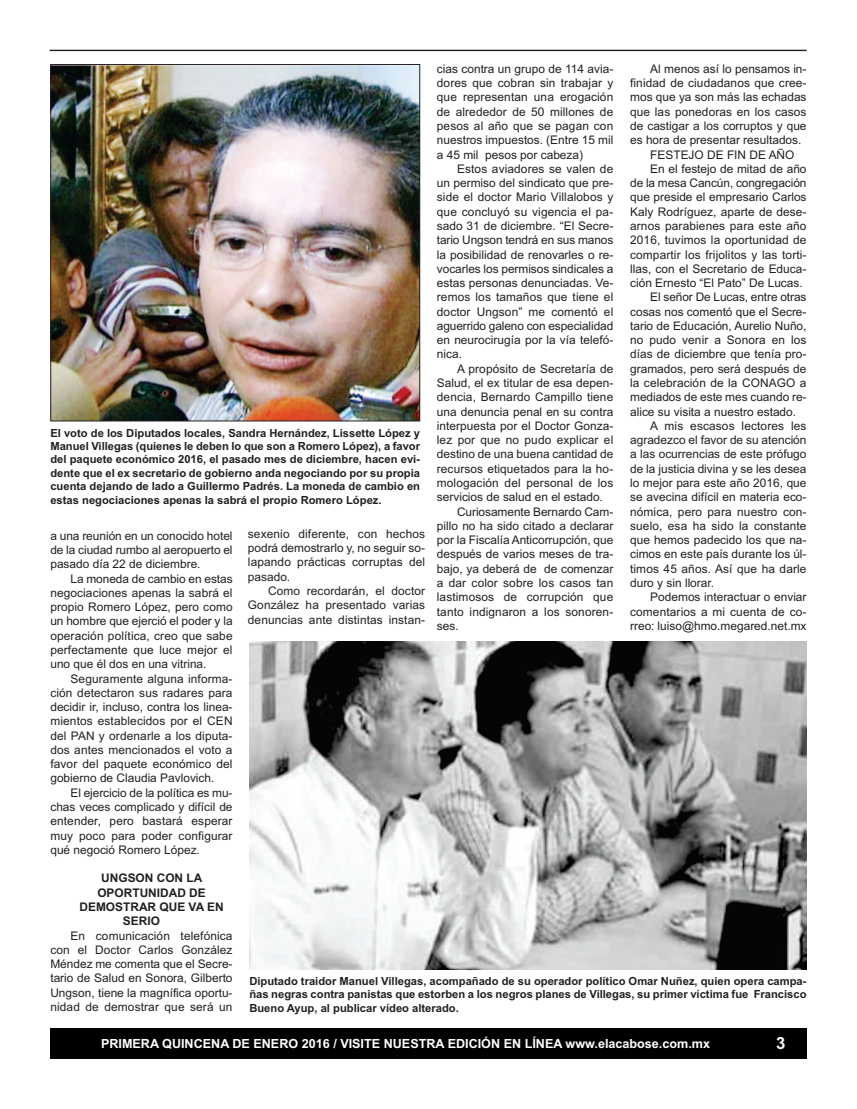
<style>
.page{position:relative;width:857px;height:1109px;background:#fff}
.page>*{position:absolute;margin:0;border:0;box-sizing:border-box;transform-origin:0 0}
.t1{font:700 16.8px "Arial";color:#fff}
.t2{font:700 12.6px "Arial";color:#fff}
.t3{font:11.9px/14.3px "Arial";color:#231f20;text-align:justify}
.t4{font:700 11.9px "Arial";color:#231f20}
.t5{font:700 11.2px/13.4px "Arial";color:#231f20;text-align:justify}
</style>
<div class="page">
<div style="left:50px;top:1028px;width:756px;height:30px;background:#000"></div>
<hr style="left:50px;top:50px;width:756px;height:1px;background:#231f20">
<img style="left:52px;top:66px;width:366px;height:353px">
<div style="left:50px;top:64px;width:370px;height:357px;border:1px solid #231f20"></div>
<img style="left:249px;top:642px;width:557px;height:327px">
<p class="t3" style="left:650px;top:62px;width:158px">Al menos así lo pensamos in-</p>
<p class="t3" style="left:630px;top:76px;width:178px">finidad de ciudadanos que cree-</p>
<p class="t3" style="left:630px;top:90px;width:178px">mos que ya son más las echadas</p>
<p class="t3" style="left:630px;top:104px;width:178px">que las ponedoras en los casos</p>
<p class="t3" style="left:630px;top:119px;width:178px">de castigar a los corruptos y que</p>
<p class="t3" style="left:630px;top:133px;width:173px">es hora de presentar resultados.</p>
<p class="t3" style="left:650px;top:147px;width:146px">FESTEJO DE FIN DE AÑO</p>
<p class="t3" style="left:650px;top:162px;width:158px">En el festejo de mitad de año</p>
<p class="t3" style="left:630px;top:176px;width:178px">de la mesa Cancún, congregación</p>
<p class="t3" style="left:630px;top:190px;width:178px">que preside el empresario Carlos</p>
<p class="t3" style="left:630px;top:204px;width:178px">Kaly Rodríguez, aparte de dese-</p>
<p class="t3" style="left:630px;top:219px;width:178px">arnos parabienes para este año</p>
<p class="t3" style="left:630px;top:233px;width:178px">2016, tuvimos la oportunidad de</p>
<p class="t3" style="left:630px;top:247px;width:178px">compartir los frijolitos y las torti-</p>
<p class="t3" style="left:630px;top:262px;width:178px">llas, con el Secretario de Educa-</p>
<p class="t3" style="left:630px;top:276px;width:174px">ción Ernesto “El Pato” De Lucas.</p>
<p class="t3" style="left:650px;top:290px;width:158px">El señor De Lucas, entre otras</p>
<p class="t3" style="left:630px;top:304px;width:178px">cosas nos comentó que el Secre-</p>
<p class="t3" style="left:630px;top:319px;width:178px">tario de Educación, Aurelio Nuño,</p>
<p class="t3" style="left:630px;top:333px;width:178px">no pudo venir a Sonora en los</p>
<p class="t3" style="left:630px;top:347px;width:178px">días de diciembre que tenía pro-</p>
<p class="t3" style="left:630px;top:361px;width:178px">gramados, pero será después de</p>
<p class="t3" style="left:630px;top:376px;width:178px">la celebración de la CONAGO a</p>
<p class="t3" style="left:630px;top:390px;width:178px">mediados de este mes cuando re-</p>
<p class="t3" style="left:630px;top:404px;width:168px">alice su visita a nuestro estado.</p>
<p class="t3" style="left:650px;top:419px;width:158px">A mis escasos lectores les</p>
<p class="t3" style="left:630px;top:433px;width:178px">agradezco el favor de su atención</p>
<p class="t3" style="left:630px;top:447px;width:178px">a las ocurrencias de este prófugo</p>
<p class="t3" style="left:630px;top:461px;width:178px">de la justicia divina y se les desea</p>
<p class="t3" style="left:630px;top:476px;width:178px">lo mejor para este año 2016, que</p>
<p class="t3" style="left:630px;top:490px;width:178px">se avecina difícil en materia eco-</p>
<p class="t3" style="left:630px;top:504px;width:178px">nómica, pero para nuestro con-</p>
<p class="t3" style="left:630px;top:519px;width:178px">suelo, esa ha sido la constante</p>
<p class="t3" style="left:630px;top:533px;width:178px">que hemos padecido los que na-</p>
<p class="t3" style="left:630px;top:547px;width:178px">cimos en este país durante los úl-</p>
<p class="t3" style="left:630px;top:561px;width:178px">timos 45 años. Así que ha darle</p>
<p class="t3" style="left:630px;top:576px;width:85px">duro y sin llorar.</p>
<p class="t3" style="left:650px;top:590px;width:158px">Podemos interactuar o enviar</p>
<p class="t3" style="left:630px;top:604px;width:178px">comentarios a mi cuenta de co-</p>
<p class="t3" style="left:630px;top:619px;width:178px">rreo: luiso@hmo.megared.net.mx</p>
<p class="t3" style="left:437px;top:62px;width:178px">cias contra un grupo de 114 avia&shy;dores que cobran sin trabajar y que representan una erogación de alrededor de 50 millones de pesos al año que se pagan con nuestros impuestos. (Entre 15 mil a 45 mil pesos por cabeza)</p>
<p class="t3" style="left:437px;top:162px;width:178px;text-indent:20px">Estos aviadores se valen de un permiso del sindicato que pre&shy;side el doctor Mario Villalobos y que concluyó su vigencia el pa&shy;sado 31 de diciembre. “El Secre&shy;tario Ungson tendrá en sus manos la posibilidad de renovarles o re&shy;vocarles los permisos sindicales a estas personas denunciadas. Ve&shy;remos los tamaños que tiene el doctor Ungson” me comentó el aguerrido galeno con especialidad en neurocirugía por la vía telefó&shy;nica.</p>
<p class="t3" style="left:457px;top:361px;width:158px">A propósito de Secretaría de</p>
<p class="t3" style="left:437px;top:376px;width:178px">Salud, el ex titular de esa depen-</p>
<p class="t3" style="left:437px;top:390px;width:178px">dencia, Bernardo Campillo tiene</p>
<p class="t3" style="left:437px;top:404px;width:178px">una denuncia penal en su contra</p>
<p class="t3" style="left:437px;top:419px;width:178px">interpuesta por el Doctor Gonza-</p>
<p class="t3" style="left:437px;top:433px;width:178px">lez por que no pudo explicar el</p>
<p class="t3" style="left:437px;top:447px;width:178px">destino de una buena cantidad de</p>
<p class="t3" style="left:437px;top:461px;width:178px">recursos etiquetados para la ho-</p>
<p class="t3" style="left:437px;top:476px;width:178px">mologación del personal de los</p>
<p class="t3" style="left:437px;top:490px;width:168px">servicios de salud en el estado.</p>
<p class="t3" style="left:457px;top:504px;width:158px">Curiosamente Bernardo Cam-</p>
<p class="t3" style="left:437px;top:519px;width:178px">pillo no ha sido citado a declarar</p>
<p class="t3" style="left:437px;top:533px;width:178px">por la Fiscalía Anticorrupción, que</p>
<p class="t3" style="left:437px;top:547px;width:178px">después de varios meses de tra-</p>
<p class="t3" style="left:437px;top:561px;width:178px">bajo, ya deberá de de comenzar</p>
<p class="t3" style="left:437px;top:576px;width:178px">a dar color sobre los casos tan</p>
<p class="t3" style="left:437px;top:590px;width:178px">lastimosos de corrupción que</p>
<p class="t3" style="left:437px;top:604px;width:178px">tanto indignaron a los sonoren-</p>
<p class="t3" style="left:437px;top:619px;width:23px">ses.</p>
<p class="t5" style="left:50px;top:426px;width:371px">El voto de los Diputados locales, Sandra Hernández, Lissette López y Manuel Villegas (quienes le deben lo que son a Romero López), a favor del paquete económico 2016, el pasado mes de diciembre, hacen evi&shy;dente que el ex secretario de gobierno anda negociando por su propia cuenta dejando de lado a Guillermo Padrés. La moneda de cambio en estas negociaciones apenas la sabrá el propio Romero López.</p>
<p class="t3" style="left:248px;top:527px;width:179px">sexenio diferente, con hechos podrá demostrarlo y, no seguir so&shy;lapando prácticas corruptas del pasado.</p>
<p class="t3" style="left:248px;top:584px;width:179px;text-indent:20px">Como recordarán, el doctor González ha presentado varias denuncias ante distintas instan-</p>
<p class="t3" style="left:50px;top:528px;width:184px">a una reunión en un conocido hotel de la ciudad rumbo al aeropuerto el pasado día 22 de diciembre.</p>
<p class="t3" style="left:50px;top:571px;width:184px;text-indent:20px">La moneda de cambio en estas negociaciones apenas la sabrá el propio Romero López, pero como un hombre que ejerció el poder y la operación política, creo que sabe perfectamente que luce mejor el uno que él dos en una vitrina.</p>
<p class="t3" style="left:50px;top:671px;width:184px;text-indent:20px">Seguramente alguna informa&shy;ción detectaron sus radares para decidir ir, incluso, contra los linea&shy;mientos establecidos por el CEN del PAN y ordenarle a los diputa&shy;dos antes mencionados el voto a favor del paquete económico del gobierno de Claudia Pavlovich.</p>
<p class="t3" style="left:50px;top:785px;width:184px;text-indent:20px">El ejercicio de la política es mu&shy;chas veces complicado y difícil de entender, pero bastará esperar muy poco para poder configurar qué negoció Romero López.</p>
<p class="t4" style="left:101px;top:871px;width:103px">UNGSON CON LA</p>
<p class="t4" style="left:97px;top:886px;width:110px">OPORTUNIDAD DE</p>
<p class="t4" style="left:79px;top:900px;width:146px">DEMOSTRAR QUE VA EN</p>
<p class="t4" style="left:123px;top:914px;width:39px">SERIO</p>
<p class="t3" style="left:50px;top:928px;width:184px;text-indent:20px">En comunicación telefónica con el Doctor Carlos González Méndez me comenta que el Secre&shy;tario de Salud en Sonora, Gilberto Ungson, tiene la magnífica oportu&shy;nidad de demostrar que será un</p>
<p class="t5" style="left:249px;top:974px;width:559px">Diputado traidor Manuel Villegas, acompañado de su operador político Omar Nuñez, quien opera campa&shy;ñas negras contra panistas que estorben a los negros planes de Villegas, su primer víctima fue Francisco Bueno Ayup, al publicar vídeo alterado.</p>
<p class="t2" style="left:101px;top:1037px;width:610px">PRIMERA QUINCENA DE ENERO 2016 / VISITE NUESTRA EDICIÓN EN LÍNEA www.elacabose.com.mx</p>
<h1 class="t1" style="left:776px;top:1033px;width:11px">3</h1>
</div>
